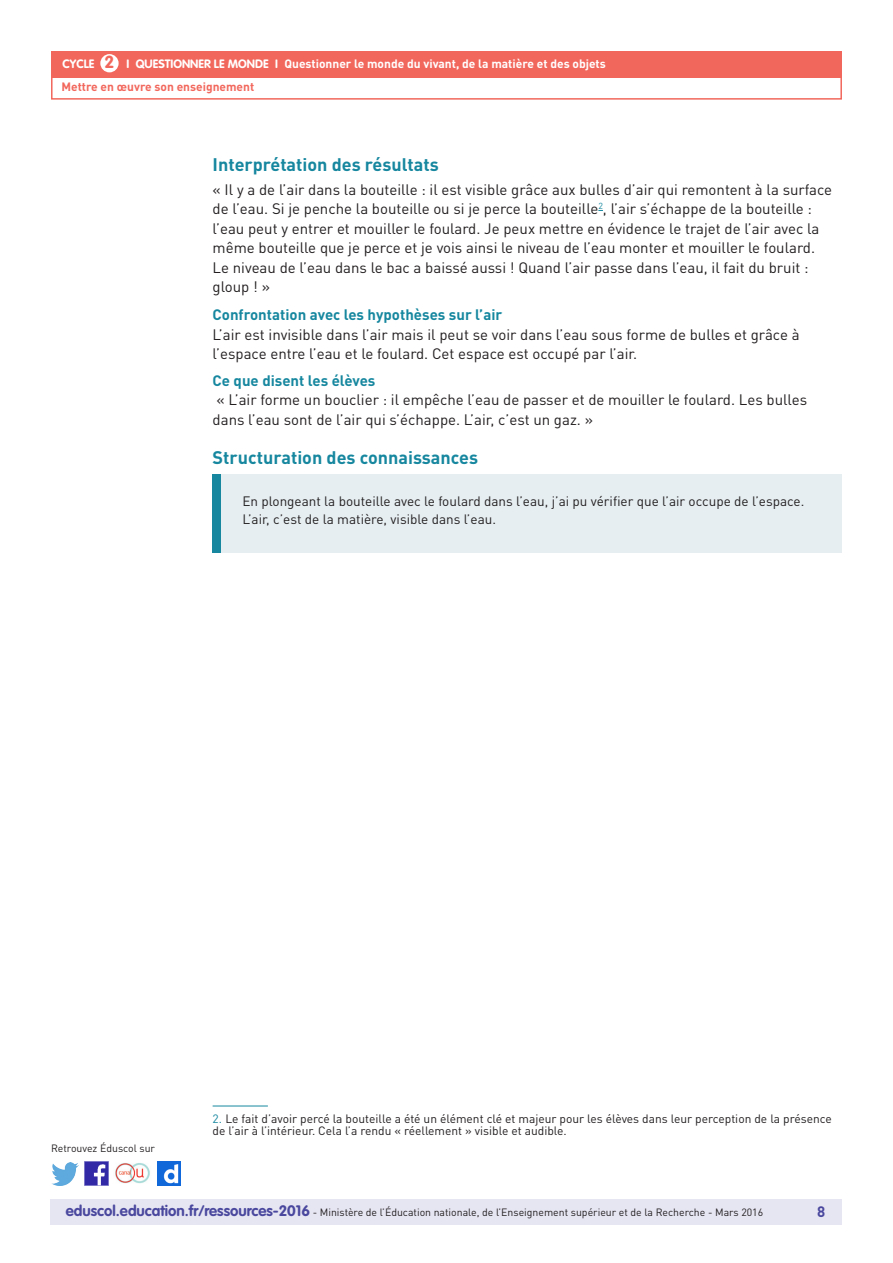
<style>
.page{position:relative;width:893px;height:1263px;background:#fff}
.page>*{position:absolute;margin:0;border:0;box-sizing:border-box;transform-origin:0 0}
._04_Titre_de_niveau{font:700 18px "DIN Pro";color:#16879f}
.t1{font:700 17.25px "VAG Rounded Std";color:#f2675c}
._06_Texte_courant{font:15px/19.5px "DIN Pro";color:#231f20}
._06_Texte_courant-2{font:700 15px "DIN Pro";color:#16879f}
._05_Titre_de_niveau{font:700 15px "DIN Pro";color:#16879f}
.t2{font:700 15px "DIN Pro";color:#4a489e}
._15_texte_encadré{font:13.5px/18px "DIN Pro";color:#231f20}
._13_Note_bas_de_page{font:12px/12px "DIN Pro";color:#231f20}
.t3{font:700 12px "DIN Pro";color:#fff}
.t4{font:700 12px "DIN Pro";color:#f2675c}
.t5{font:700 12px "VAG Rounded Std";color:#fff}
.t6{font:10.5px "DIN Pro";color:#231f20}
.s1{color:#16879f}
.s2{font-family:"VAG Rounded Std";font-weight:700;font-size:15px;color:#4a489e}
</style>
<div class="page">
<div style="left:50px;top:1199px;width:791px;height:26px;background:#e6e5f2"></div>
<div style="left:51px;top:51px;width:791px;height:27px;background:#f2675c"></div>
<div style="left:100px;top:54px;width:19px;height:18px;background:#fff;border-radius:50%"></div>
<div style="left:51px;top:75px;width:791px;height:25px;border:2px solid #f2675c"></div>
<img style="left:85px;top:1162px;width:23px;height:23px">
<img style="left:51px;top:1163px;width:28px;height:22px">
<img style="left:158px;top:1162px;width:22px;height:23px">
<img style="left:115px;top:1163px;width:35px;height:21px">
<hr style="left:213px;top:1105px;width:55px;height:1px;background:#16879f">
<div style="left:213px;top:474px;width:629px;height:79px;background:#e6eef2"></div>
<div style="left:213px;top:474px;width:8px;height:79px;background:#16879f"></div>
<p class="t1" style="left:105px;top:52px;width:11px">2</p>
<p class="t3" style="left:284px;top:56px;width:323px">Questionner le monde du vivant, de la matière et des objets</p>
<p class="t4" style="left:61px;top:79px;width:194px">Mettre en œuvre son enseignement</p>
<p class="t5" style="left:63px;top:57px;width:33px">CYCLE</p>
<p class="t5" style="left:127px;top:57px;width:153px">I QUESTIONNER LE MONDE I</p>
<p class="_04_Titre_de_niveau" style="left:213px;top:153px;width:228px">Interprétation des résultats</p>
<p class="_06_Texte_courant" style="left:213px;top:179px;width:621px">« Il y a de l’air dans la bouteille : il est visible grâce aux bulles d’air qui remontent à la surface de l’eau. Si je penche la bouteille ou si je perce la bouteille<sup>2</sup>, l’air s’échappe de la bouteille : l’eau peut y entrer et mouiller le foulard. Je peux mettre en évidence le trajet de l’air avec la même bouteille que je perce et je vois ainsi le niveau de l’eau monter et mouiller le foulard.<br>Le niveau de l’eau dans le bac a baissé aussi ! Quand l’air passe dans l’eau, il fait du bruit : gloup ! »</p>
<p class="_06_Texte_courant-2" style="left:213px;top:305px;width:291px">Confrontation avec les hypothèses sur l’air</p>
<p class="_06_Texte_courant" style="left:213px;top:324px;width:588px">L’air est invisible dans l’air mais il peut se voir dans l’eau sous forme de bulles et grâce à l’espace entre l’eau et le foulard. Cet espace est occupé par l’air.</p>
<p class="_05_Titre_de_niveau" style="left:213px;top:370px;width:164px">Ce que disent les élèves</p>
<p class="_06_Texte_courant" style="left:213px;top:390px;width:596px">« L’air forme un bouclier : il empêche l’eau de passer et de mouiller le foulard. Les bulles dans l’eau sont de l’air qui s’échappe. L’air, c’est un gaz. »</p>
<p class="_04_Titre_de_niveau" style="left:213px;top:445px;width:267px">Structuration des connaissances</p>
<p class="_15_texte_encadré" style="left:242px;top:492px;width:563px">En plongeant la bouteille avec le foulard dans l’eau, j’ai pu vérifier que l’air occupe de l’espace.<br>L’air, c’est de la matière, visible dans l’eau.</p>
<p class="t6" style="left:51px;top:1141px;width:106px">Retrouvez Éduscol sur</p>
<p class="_13_Note_bas_de_page" style="left:213px;top:1113px;width:621px"><span class="s1">2.</span> Le fait d’avoir percé la bouteille a été un élément clé et majeur pour les élèves dans leur perception de la présence de l’air à l’intérieur. Cela l’a rendu « réellement » visible et audible.</p>
<p class="t6" style="left:66px;top:1205px;width:699px"><span class="s2">eduscol.education.fr/ressources-2016</span> - Ministère de l’Éducation nationale, de l’Enseignement supérieur et de la Recherche - Mars 2016</p>
<p class="t2" style="left:817px;top:1201px;width:10px">8</p>
</div>
